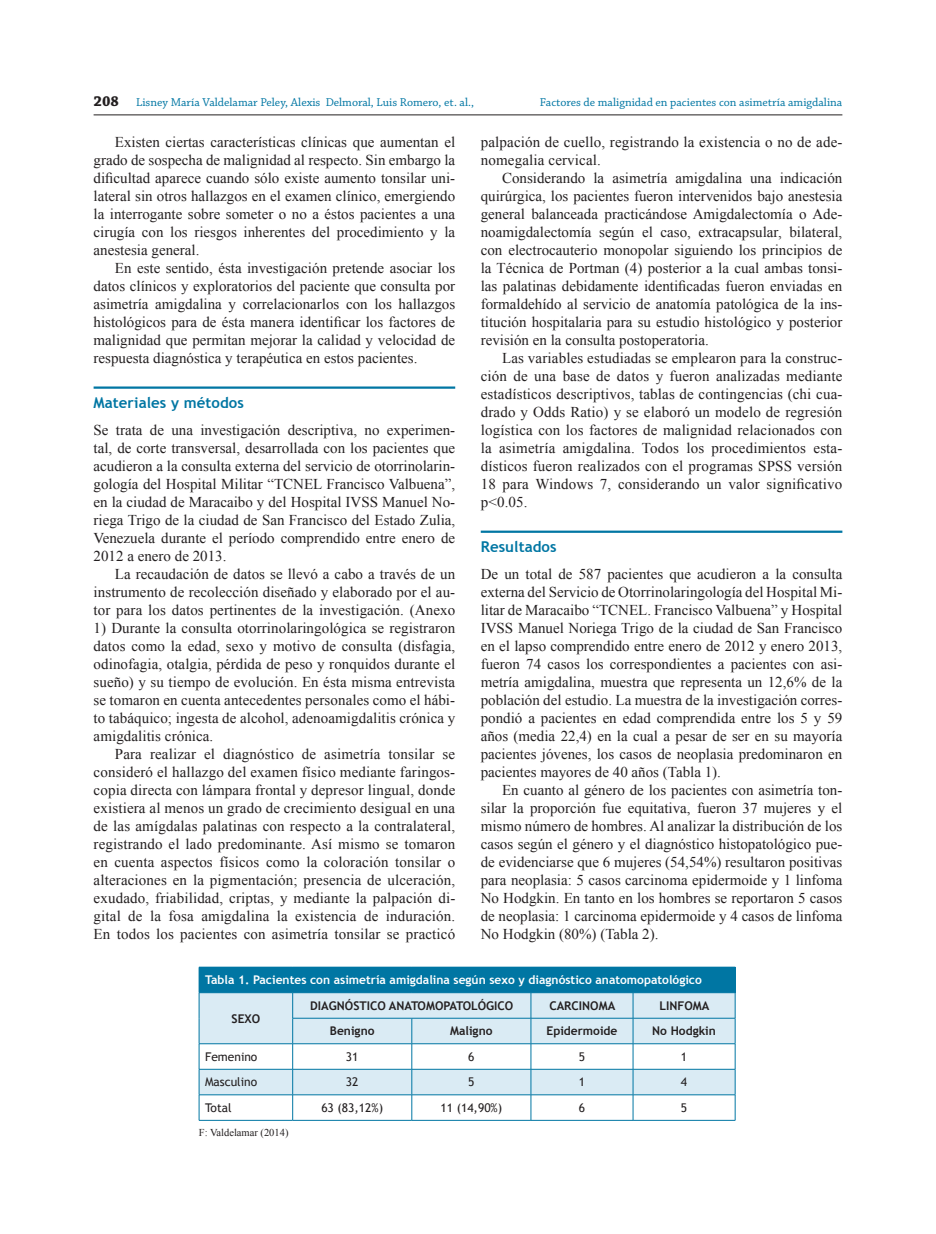
<style>
.page{position:relative;width:936px;height:1234px;background:#fff}
.page>*{position:absolute;margin:0;border:0;box-sizing:border-box;transform-origin:0 0}
.t1{font:15px/18px "Times New Roman";color:#231f20;text-align:justify}
.t2{font:700 15px "Trebuchet MS";letter-spacing:.005em;color:#0076a3}
.t3{font:12px "Chaparral Pro";color:#0076a3}
.t4{font:700 12px "Trebuchet MS";color:#231f20}
.t5{font:700 12px "Trebuchet MS";color:#fff}
.t6{font:12px "Trebuchet MS";color:#231f20}
.t7{font:10.5px "Times New Roman";color:#231f20}
.s1{font-weight:700;font-size:15px;color:#231f20}
</style>
<div class="page">
<hr style="left:94px;top:115px;width:748px;height:1px;background:#231f20">
<hr style="left:94px;top:386px;width:361px;height:2px;background:#0076a3">
<hr style="left:480px;top:530px;width:362px;height:2px;background:#0076a3">
<div style="left:199px;top:966px;width:536px;height:26px;background:#0076a3"></div>
<svg style="left:200px;top:993px;width:534px;height:101px;fill:#daebf4"></svg>
<hr style="left:199px;top:992px;width:94px;height:1px;background:#0076a3">
<hr style="left:293px;top:992px;width:119px;height:1px;background:#0076a3">
<hr style="left:412px;top:992px;width:119px;height:1px;background:#0076a3">
<hr style="left:531px;top:992px;width:102px;height:1px;background:#0076a3">
<hr style="left:633px;top:992px;width:102px;height:1px;background:#0076a3">
<hr style="left:292px;top:1017px;width:120px;height:1px;background:#0076a3">
<hr style="left:412px;top:1017px;width:119px;height:1px;background:#0076a3">
<hr style="left:531px;top:1017px;width:102px;height:1px;background:#0076a3">
<hr style="left:633px;top:1017px;width:102px;height:1px;background:#0076a3">
<hr style="left:199px;top:1043px;width:94px;height:1px;background:#0076a3">
<hr style="left:293px;top:1043px;width:119px;height:1px;background:#0076a3">
<hr style="left:412px;top:1043px;width:119px;height:1px;background:#0076a3">
<hr style="left:531px;top:1043px;width:102px;height:1px;background:#0076a3">
<hr style="left:633px;top:1043px;width:102px;height:1px;background:#0076a3">
<hr style="left:199px;top:1068px;width:94px;height:1px;background:#0076a3">
<hr style="left:293px;top:1068px;width:119px;height:1px;background:#0076a3">
<hr style="left:412px;top:1068px;width:119px;height:1px;background:#0076a3">
<hr style="left:531px;top:1068px;width:102px;height:1px;background:#0076a3">
<hr style="left:633px;top:1068px;width:102px;height:1px;background:#0076a3">
<hr style="left:199px;top:1094px;width:94px;height:1px;background:#0076a3">
<svg style="left:199px;top:993px;width:1px;height:126px"></svg>
<hr style="left:293px;top:1094px;width:119px;height:1px;background:#0076a3">
<svg style="left:292px;top:992px;width:1px;height:127px"></svg>
<hr style="left:412px;top:1094px;width:119px;height:1px;background:#0076a3">
<svg style="left:411px;top:1018px;width:1px;height:101px"></svg>
<hr style="left:531px;top:1094px;width:102px;height:1px;background:#0076a3">
<svg style="left:530px;top:992px;width:1px;height:127px"></svg>
<hr style="left:633px;top:1094px;width:102px;height:1px;background:#0076a3">
<svg style="left:632px;top:992px;width:1px;height:127px"></svg>
<svg style="left:734px;top:993px;width:1px;height:126px"></svg>
<hr style="left:199px;top:1119px;width:94px;height:1px;background:#0076a3">
<hr style="left:293px;top:1119px;width:119px;height:1px;background:#0076a3">
<hr style="left:412px;top:1119px;width:119px;height:1px;background:#0076a3">
<hr style="left:531px;top:1119px;width:102px;height:1px;background:#0076a3">
<hr style="left:633px;top:1119px;width:102px;height:1px;background:#0076a3">
<p class="t3" style="left:94px;top:95px;width:382px"><span class="s1">208</span> Lisney María Valdelamar Peley, Alexis Delmoral, Luis Romero, et. al.,</p>
<p class="t3" style="left:540px;top:95px;width:304px">Factores de malignidad en pacientes con asimetría amigdalina</p>
<p class="t1" style="left:94px;top:132px;width:363px;text-indent:21px">Existen ciertas características clínicas que aumentan el grado de sospecha de malignidad al respecto. Sin embargo la dificultad aparece cuando sólo existe aumento tonsilar uni&shy;lateral sin otros hallazgos en el examen clínico, emergiendo la interrogante sobre someter o no a éstos pacientes a una cirugía con los riesgos inherentes del procedimiento y la anestesia general.</p>
<p class="t1" style="left:94px;top:258px;width:363px;text-indent:21px">En este sentido, ésta investigación pretende asociar los datos clínicos y exploratorios del paciente que consulta por asimetría amigdalina y correlacionarlos con los hallazgos histológicos para de ésta manera identificar los factores de malignidad que permitan mejorar la calidad y velocidad de respuesta diagnóstica y terapéutica en estos pacientes.</p>
<p class="t2" style="left:94px;top:393px;width:152px">Materiales y métodos</p>
<p class="t1" style="left:94px;top:420px;width:363px">Se trata de una investigación descriptiva, no experimen&shy;tal, de corte transversal, desarrollada con los pacientes que acudieron a la consulta externa del servicio de otorrinolarin&shy;gología del Hospital Militar “TCNEL Francisco Valbuena”, en la ciudad de Maracaibo y del Hospital IVSS Manuel No&shy;riega Trigo de la ciudad de San Francisco del Estado Zulia, Venezuela durante el período comprendido entre enero de 2012 a enero de 2013.</p>
<p class="t1" style="left:94px;top:564px;width:363px;text-indent:21px">La recaudación de datos se llevó a cabo a través de un instrumento de recolección diseñado y elaborado por el au&shy;tor para los datos pertinentes de la investigación. (Anexo</p>
<p class="t1" style="left:94px;top:618px;width:363px">1) Durante la consulta otorrinolaringológica se registraron datos como la edad, sexo y motivo de consulta (disfagia, odinofagia, otalgia, pérdida de peso y ronquidos durante el sueño) y su tiempo de evolución. En ésta misma entrevista se tomaron en cuenta antecedentes personales como el hábi&shy;to tabáquico; ingesta de alcohol, adenoamigdalitis crónica y amigdalitis crónica.</p>
<p class="t1" style="left:94px;top:744px;width:363px;text-indent:21px">Para realizar el diagnóstico de asimetría tonsilar se consideró el hallazgo del examen físico mediante faringos&shy;copia directa con lámpara frontal y depresor lingual, donde existiera al menos un grado de crecimiento desigual en una de las amígdalas palatinas con respecto a la contralateral, registrando el lado predominante. Así mismo se tomaron en cuenta aspectos físicos como la coloración tonsilar o alteraciones en la pigmentación; presencia de ulceración, exudado, friabilidad, criptas, y mediante la palpación di&shy;gital de la fosa amigdalina la existencia de induración.<br>En todos los pacientes con asimetría tonsilar se practicó</p>
<p class="t1" style="left:480px;top:132px;width:363px">palpación de cuello, registrando la existencia o no de ade&shy;nomegalia cervical.</p>
<p class="t1" style="left:480px;top:168px;width:363px;text-indent:21px">Considerando la asimetría amigdalina una indicación quirúrgica, los pacientes fueron intervenidos bajo anestesia general balanceada practicándose Amigdalectomía o Ade&shy;noamigdalectomía según el caso, extracapsular, bilateral, con electrocauterio monopolar siguiendo los principios de la Técnica de Portman (4) posterior a la cual ambas tonsi&shy;las palatinas debidamente identificadas fueron enviadas en formaldehído al servicio de anatomía patológica de la ins&shy;titución hospitalaria para su estudio histológico y posterior revisión en la consulta postoperatoria.</p>
<p class="t1" style="left:480px;top:348px;width:363px;text-indent:21px">Las variables estudiadas se emplearon para la construc&shy;ción de una base de datos y fueron analizadas mediante estadísticos descriptivos, tablas de contingencias (chi cua&shy;drado y Odds Ratio) y se elaboró un modelo de regresión logística con los factores de malignidad relacionados con la asimetría amigdalina. Todos los procedimientos esta&shy;dísticos fueron realizados con el programas SPSS versión 18 para Windows 7, considerando un valor significativo p&lt;0.05.</p>
<p class="t2" style="left:480px;top:537px;width:77px">Resultados</p>
<p class="t1" style="left:480px;top:564px;width:363px">De un total de 587 pacientes que acudieron a la consulta externa del Servicio de Otorrinolaringología del Hospital Mi&shy;litar de Maracaibo “TCNEL. Francisco Valbuena” y Hospital IVSS Manuel Noriega Trigo de la ciudad de San Francisco en el lapso comprendido entre enero de 2012 y enero 2013, fueron 74 casos los correspondientes a pacientes con asi&shy;metría amigdalina, muestra que representa un 12,6% de la población del estudio. La muestra de la investigación corres&shy;pondió a pacientes en edad comprendida entre los 5 y 59 años (media 22,4) en la cual a pesar de ser en su mayoría pacientes jóvenes, los casos de neoplasia predominaron en pacientes mayores de 40 años (Tabla 1).</p>
<p class="t1" style="left:480px;top:780px;width:363px;text-indent:21px">En cuanto al género de los pacientes con asimetría ton&shy;silar la proporción fue equitativa, fueron 37 mujeres y el mismo número de hombres. Al analizar la distribución de los casos según el género y el diagnóstico histopatológico pue&shy;de evidenciarse que 6 mujeres (54,54%) resultaron positivas para neoplasia: 5 casos carcinoma epidermoide y 1 linfoma No Hodgkin. En tanto en los hombres se reportaron 5 casos de neoplasia: 1 carcinoma epidermoide y 4 casos de linfoma No Hodgkin (80%) (Tabla 2).</p>
<p class="t5" style="left:205px;top:972px;width:498px">Tabla 1. Pacientes con asimetría amigdalina según sexo y diagnóstico anatomopatológico</p>
<p class="t4" style="left:231px;top:1010px;width:30px">Sexo</p>
<p class="t4" style="left:310px;top:997px;width:205px">Diagnósti co Anatomopatológico</p>
<p class="t4" style="left:549px;top:997px;width:67px">Carcinoma</p>
<p class="t4" style="left:659px;top:997px;width:51px">Li nfoma</p>
<p class="t4" style="left:330px;top:1023px;width:46px">Benigno</p>
<p class="t4" style="left:450px;top:1023px;width:44px">Maligno</p>
<p class="t4" style="left:546px;top:1023px;width:72px">Epidermoide</p>
<p class="t4" style="left:652px;top:1023px;width:65px">No Hodgkin</p>
<p class="t6" style="left:205px;top:1049px;width:54px">Femenino</p>
<p class="t6" style="left:346px;top:1049px;width:14px">31</p>
<p class="t6" style="left:468px;top:1049px;width:8px">6</p>
<p class="t6" style="left:579px;top:1049px;width:8px">5</p>
<p class="t6" style="left:681px;top:1049px;width:8px">1</p>
<p class="t6" style="left:205px;top:1074px;width:54px">Masculino</p>
<p class="t6" style="left:346px;top:1074px;width:14px">32</p>
<p class="t6" style="left:468px;top:1074px;width:8px">5</p>
<p class="t6" style="left:579px;top:1074px;width:8px">1</p>
<p class="t6" style="left:681px;top:1074px;width:8px">4</p>
<p class="t6" style="left:205px;top:1100px;width:28px">Total</p>
<p class="t6" style="left:321px;top:1100px;width:63px">63 (83,12%)</p>
<p class="t6" style="left:440px;top:1100px;width:63px">11 (14,90%)</p>
<p class="t6" style="left:579px;top:1100px;width:8px">6</p>
<p class="t6" style="left:681px;top:1100px;width:8px">5</p>
<p class="t7" style="left:199px;top:1125px;width:91px">F: Valdelamar (2014)</p>
</div>
